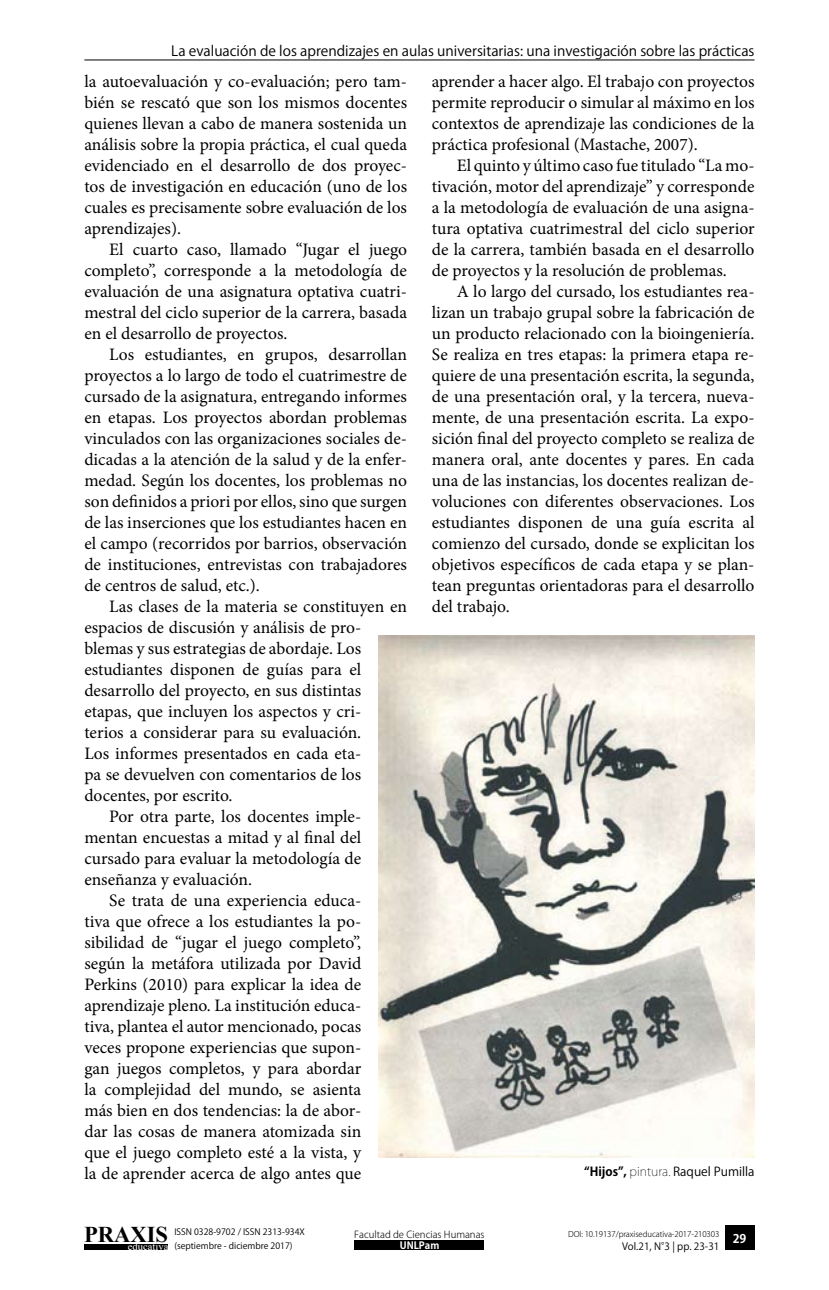
<style>
.page{position:relative;width:829px;height:1290px;background:#fff}
.page>*{position:absolute;margin:0;border:0;box-sizing:border-box;transform-origin:0 0}
.t1{font:700 22.57px "Times New Roman";color:#000}
.t2{font:17.5px/21px "Minion Pro";color:#000;text-align:justify}
.t3{font:14px "Koz Go Std";color:#000}
.t4{font:12.25px "Koz Go Std";color:#000}
.t5{font:700 11.9px "Koz Go Std";color:#fff}
.t6{font:10.67px "Times New Roman";color:#fff}
.t7{font:9.97px "Koz Go Pro";color:#000}
.t8{font:700 9.97px "Koz Go Pro";color:#fff}
.t9{font:300 9.62px "Koz Go Pro";color:#000}
.t10{font:8.75px/14px "Koz Go Pro";color:#000}
.t11{font:300 7.88px "Koz Go Pro";letter-spacing:-.01em;color:#000}
.s1{font-weight:700}
.s2{font-weight:200}
</style>
<div class="page">
<hr style="left:84px;top:60px;width:670px;height:1px;background:#000">
<div style="left:724px;top:1225px;width:30px;height:25px;background:#000"></div>
<div style="left:84px;top:1244px;width:84px;height:6px;background:#000"></div>
<div style="left:355px;top:1240px;width:129px;height:10px;background:#000"></div>
<img style="left:379px;top:635px;width:375px;height:522px">
<p class="t3" style="left:171px;top:42px;width:584px">La evaluación de los aprendizajes en aulas universitarias: una investigación sobre las prácticas</p>
<p class="t2" style="left:84px;top:71px;width:324px">la autoevaluación y co-evaluación; pero tam&shy;bién se rescató que son los mismos docentes quienes llevan a cabo de manera sostenida un análisis sobre la propia práctica, el cual queda evidenciado en el desarrollo de dos proyec&shy;tos de investigación en educación (uno de los cuales es precisamente sobre evaluación de los aprendizajes).</p>
<p class="t2" style="left:84px;top:239px;width:324px;text-indent:25px">El cuarto caso, llamado “Jugar el juego completo”, corresponde a la metodología de evaluación de una asignatura optativa cuatri&shy;mestral del ciclo superior de la carrera, basada en el desarrollo de proyectos.</p>
<p class="t2" style="left:84px;top:344px;width:324px;text-indent:25px">Los estudiantes, en grupos, desarrollan proyectos a lo largo de todo el cuatrimestre de cursado de la asignatura, entregando informes en etapas. Los proyectos abordan problemas vinculados con las organizaciones sociales de&shy;dicadas a la atención de la salud y de la enfer&shy;medad. Según los docentes, los problemas no son definidos a priori por ellos, sino que surgen de las inserciones que los estudiantes hacen en el campo (recorridos por barrios, observación de instituciones, entrevistas con trabajadores de centros de salud, etc.).</p>
<p class="t2" style="left:109px;top:596px;width:299px">Las clases de la materia se constituyen en</p>
<p class="t2" style="left:84px;top:617px;width:278px">espacios de discusión y análisis de pro-</p>
<p class="t2" style="left:84px;top:638px;width:278px">blemas y sus estrategias de abordaje. Los</p>
<p class="t2" style="left:84px;top:659px;width:278px">estudiantes disponen de guías para el</p>
<p class="t2" style="left:84px;top:680px;width:278px">desarrollo del proyecto, en sus distintas</p>
<p class="t2" style="left:84px;top:701px;width:278px">etapas, que incluyen los aspectos y cri-</p>
<p class="t2" style="left:84px;top:722px;width:278px">terios a considerar para su evaluación.</p>
<p class="t2" style="left:84px;top:743px;width:278px">Los informes presentados en cada eta-</p>
<p class="t2" style="left:84px;top:764px;width:278px">pa se devuelven con comentarios de los</p>
<p class="t2" style="left:84px;top:785px;width:150px">docentes, por escrito.</p>
<p class="t2" style="left:109px;top:806px;width:253px">Por otra parte, los docentes imple-</p>
<p class="t2" style="left:84px;top:827px;width:278px">mentan encuestas a mitad y al final del</p>
<p class="t2" style="left:84px;top:848px;width:278px">cursado para evaluar la metodología de</p>
<p class="t2" style="left:84px;top:869px;width:169px">enseñanza y evaluación.</p>
<p class="t2" style="left:109px;top:890px;width:253px">Se trata de una experiencia educa-</p>
<p class="t2" style="left:84px;top:911px;width:278px">tiva que ofrece a los estudiantes la po-</p>
<p class="t2" style="left:84px;top:932px;width:278px">sibilidad de “jugar el juego completo”,</p>
<p class="t2" style="left:84px;top:953px;width:278px">según la metáfora utilizada por David</p>
<p class="t2" style="left:84px;top:974px;width:278px">Perkins (2010) para explicar la idea de</p>
<p class="t2" style="left:84px;top:995px;width:278px">aprendizaje pleno. La institución educa-</p>
<p class="t2" style="left:84px;top:1016px;width:278px">tiva, plantea el autor mencionado, pocas</p>
<p class="t2" style="left:84px;top:1037px;width:278px">veces propone experiencias que supon-</p>
<p class="t2" style="left:84px;top:1058px;width:278px">gan juegos completos, y para abordar</p>
<p class="t2" style="left:84px;top:1079px;width:278px">la complejidad del mundo, se asienta</p>
<p class="t2" style="left:84px;top:1100px;width:278px">más bien en dos tendencias: la de abor-</p>
<p class="t2" style="left:84px;top:1121px;width:278px">dar las cosas de manera atomizada sin</p>
<p class="t2" style="left:84px;top:1142px;width:278px">que el juego completo esté a la vista, y</p>
<p class="t2" style="left:84px;top:1163px;width:278px">la de aprender acerca de algo antes que</p>
<p class="t2" style="left:432px;top:71px;width:324px">aprender a hacer algo. El trabajo con proyectos permite reproducir o simular al máximo en los contextos de aprendizaje las condiciones de la práctica profesional (Mastache, 2007).</p>
<p class="t2" style="left:432px;top:155px;width:324px;text-indent:25px">El quinto y último caso fue titulado “La mo&shy;tivación, motor del aprendizaje” y corresponde a la metodología de evaluación de una asigna&shy;tura optativa cuatrimestral del ciclo superior de la carrera, también basada en el desarrollo de proyectos y la resolución de problemas.</p>
<p class="t2" style="left:432px;top:281px;width:324px;text-indent:25px">A lo largo del cursado, los estudiantes rea&shy;lizan un trabajo grupal sobre la fabricación de un producto relacionado con la bioingeniería.<br>Se realiza en tres etapas: la primera etapa re&shy;quiere de una presentación escrita, la segunda, de una presentación oral, y la tercera, nueva&shy;mente, de una presentación escrita. La expo&shy;sición final del proyecto completo se realiza de manera oral, ante docentes y pares. En cada una de las instancias, los docentes realizan de&shy;voluciones con diferentes observaciones. Los estudiantes disponen de una guía escrita al comienzo del cursado, donde se explicitan los objetivos específicos de cada etapa y se plan&shy;tean preguntas orientadoras para el desarrollo del trabajo.</p>
<p class="t4" style="left:584px;top:1164px;width:172px"><span class="s1">“Hijos”,</span> <span class="s2">pintura.</span> Raquel Pumilla</p>
<p class="t1" style="left:84px;top:1218px;width:85px">PRAXIS</p>
<p class="t6" style="left:128px;top:1239px;width:42px">educativa</p>
<p class="t8" style="left:399px;top:1239px;width:41px">UNLPam</p>
<p class="t10" style="left:174px;top:1225px;width:132px">ISSN 0328-9702 / ISSN 2313-934X (septiembre - diciembre 2017)</p>
<p class="t9" style="left:354px;top:1228px;width:132px">Facultad de Ciencias Humanas</p>
<p class="t11" style="left:568px;top:1229px;width:153px">DOI: 10.19137/praxiseducativa-2017-210303</p>
<p class="t7" style="left:622px;top:1240px;width:99px">Vol.21, N°3 | pp. 23-31</p>
<p class="t5" style="left:732px;top:1230px;width:15px">29</p>
</div>
